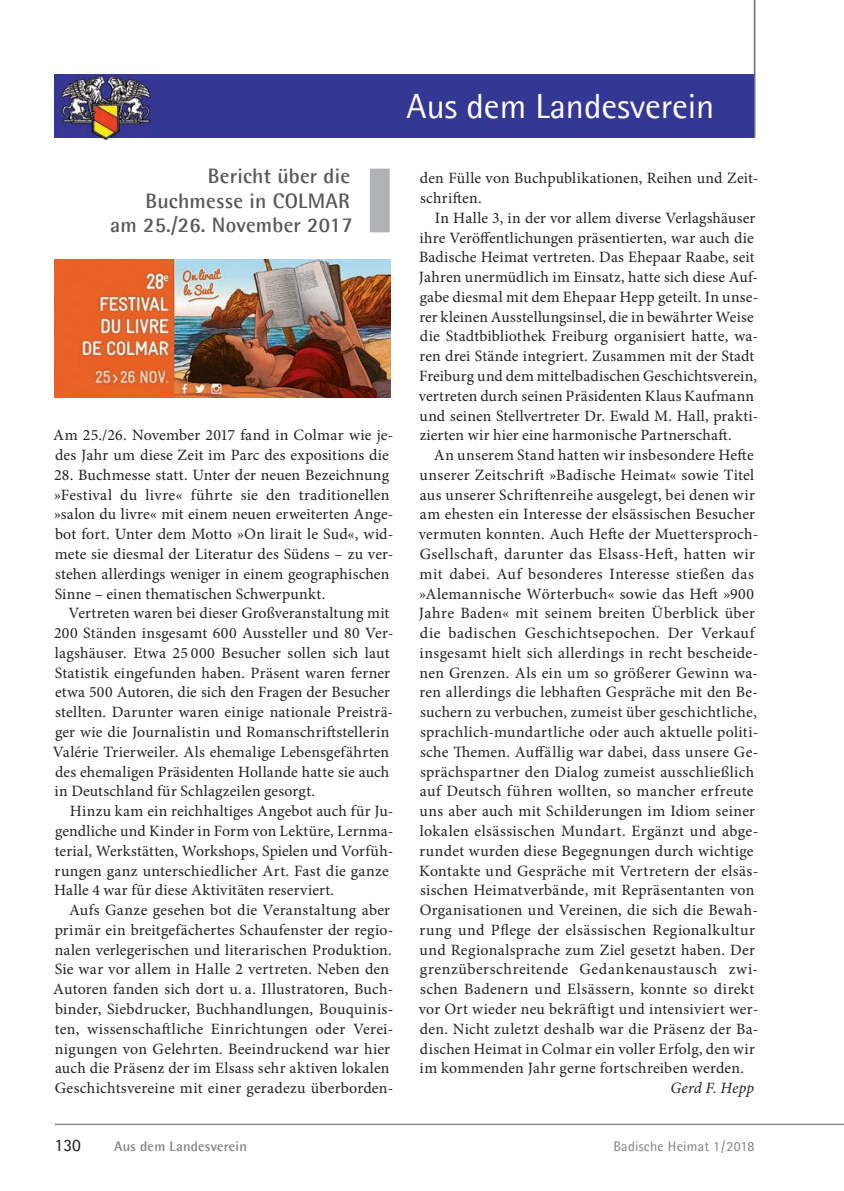
<style>
.page{position:relative;width:844px;height:1191px;background:#fff}
.page>*{position:absolute;margin:0;border:0;box-sizing:border-box;transform-origin:0 0}
.t1{font:35px "Agfa Rotis Semisans";color:#fff}
.t2{font:700 21px/24.5px "Agfa Rotis Semisans";letter-spacing:.01em;color:#57585a;text-align:right}
.t3{font:17.5px "Agfa Rotis Semisans";color:#231f20}
.t4{font:15.75px/19.8px "Minion Pro";letter-spacing:.015em;color:#231f20}
.t5{font:italic 15.75px "Minion Pro";letter-spacing:.01em;color:#231f20}
.t6{font:14px "Agfa Rotis Semisans";letter-spacing:.015em;color:#808285}
.t7{font:700 14px "Agfa Rotis Semisans";letter-spacing:.015em;color:#808285}
</style>
<div class="page">
<hr style="left:55px;top:1124px;width:788px;height:1px;background:#636366">
<hr style="left:753px;top:0;width:2px;height:138px;background:#757679">
<div style="left:55px;top:74px;width:698px;height:64px;background:#353795"></div>
<img style="left:88px;top:72px;width:31px;height:69px">
<img style="left:61px;top:74px;width:91px;height:64px">
<div style="left:370px;top:169px;width:19px;height:63px;background:#b0b1b5"></div>
<img style="left:55px;top:259px;width:335px;height:138px">
<h1 class="t1" style="left:406px;top:86px;width:309px">Aus dem Landesverein</h1>
<h2 class="t2" style="left:110px;top:163px;width:244px">Bericht über die<br>Buchmesse in COLMAR<br>am 25./26. November 2017</h2>
<p class="t4" style="left:53px;top:426px;width:341px">Am 25./26. November 2017 fand in Colmar wie je&shy;des Jahr um diese Zeit im Parc des expositions die</p>
<p class="t4" style="left:54px;top:466px;width:341px">28. Buchmesse statt. Unter der neuen Bezeichnung »Festival du livre« führte sie den traditionellen »salon du livre« mit einem neuen erweiterten Ange&shy;bot fort. Unter dem Motto »On lirait le Sud«, wid&shy;mete sie diesmal der Literatur des Südens – zu ver&shy;stehen allerdings weniger in einem geographischen Sinne – einen thematischen Schwerpunkt.</p>
<p class="t4" style="left:53px;top:604px;width:342px;text-indent:16px">Vertreten waren bei dieser Großveranstaltung mit 200 Ständen insgesamt 600 Aussteller und 80 Ver&shy;lagshäuser. Etwa 25 000 Besucher sollen sich laut Statistik eingefunden haben. Präsent waren ferner etwa 500 Autoren, die sich den Fragen der Besucher stellten. Darunter waren einige nationale Preisträ&shy;ger wie die Journalistin und Romanschriftstellerin Valérie Trierweiler. Als ehemalige Lebensgefährten des ehemaligen Präsidenten Hollande hatte sie auch in Deutschland für Schlagzeilen gesorgt.</p>
<p class="t4" style="left:54px;top:802px;width:341px;text-indent:16px">Hinzu kam ein reichhaltiges Angebot auch für Ju&shy;gendliche und Kinder in Form von Lektüre, Lernma&shy;terial, Werkstätten, Workshops, Spielen und Vorfüh&shy;rungen ganz unterschiedlicher Art. Fast die ganze Halle 4 war für diese Aktivitäten reserviert.</p>
<p class="t4" style="left:53px;top:901px;width:341px;text-indent:16px">Aufs Ganze gesehen bot die Veranstaltung aber primär ein breitgefächertes Schaufenster der regio&shy;nalen verlegerischen und literarischen Produktion.<br>Sie war vor allem in Halle 2 vertreten. Neben den Autoren fanden sich dort u. a. Illustratoren, Buch&shy;binder, Siebdrucker, Buchhandlungen, Bouquinis&shy;ten, wissenschaftliche Einrichtungen oder Verei&shy;nigungen von Gelehrten. Beeindruckend war hier auch die Präsenz der im Elsass sehr aktiven lokalen Geschichtsvereine mit einer geradezu überborden-</p>
<p class="t4" style="left:420px;top:169px;width:340px">den Fülle von Buchpublikationen, Reihen und Zeit&shy;schriften.</p>
<p class="t4" style="left:418px;top:209px;width:341px;text-indent:16px">In Halle 3, in der vor allem diverse Verlagshäuser ihre Veröffentlichungen präsentierten, war auch die Badische Heimat vertreten. Das Ehepaar Raabe, seit Jahren unermüdlich im Einsatz, hatte sich diese Auf&shy;gabe diesmal mit dem Ehepaar Hepp geteilt. In unse&shy;rer kleinen Ausstellungsinsel, die in bewährter Weise die Stadtbibliothek Freiburg organisiert hatte, wa&shy;ren drei Stände integriert. Zusammen mit der Stadt Freiburg und dem mittelbadischen Geschichtsverein, vertreten durch seinen Präsidenten Klaus Kaufmann und seinen Stellvertreter Dr. Ewald M. Hall, prakti&shy;zierten wir hier eine harmonische Partnerschaft.</p>
<p class="t4" style="left:418px;top:446px;width:341px;text-indent:15px">An unserem Stand hatten wir insbesondere Hefte unserer Zeitschrift »Badische Heimat« sowie Titel aus unserer Schriftenreihe ausgelegt, bei denen wir am ehesten ein Interesse der elsässischen Besucher vermuten konnten. Auch Hefte der Muettersproch-Gsellschaft, darunter das Elsass-Heft, hatten wir mit dabei. Auf besonderes Interesse stießen das »Alemannische Wörterbuch« sowie das Heft »900<br>Jahre Baden« mit seinem breiten Überblick über die badischen Geschichtsepochen. Der Verkauf insgesamt hielt sich allerdings in recht bescheide&shy;nen Grenzen. Als ein um so größerer Gewinn wa&shy;ren allerdings die lebhaften Gespräche mit den Be&shy;suchern zu verbuchen, zumeist über geschichtliche, sprachlich-mundartliche oder auch aktuelle politi&shy;sche Themen. Auffällig war dabei, dass unsere Ge&shy;sprächspartner den Dialog zumeist ausschließlich auf Deutsch führen wollten, so mancher erfreute uns aber auch mit Schilderungen im Idiom seiner lokalen elsässischen Mundart. Ergänzt und abge&shy;rundet wurden diese Begegnungen durch wichtige Kontakte und Gespräche mit Vertretern der elsäs&shy;sischen Heimatverbände, mit Repräsentanten von Organisationen und Vereinen, die sich die Bewah&shy;rung und Pflege der elsässischen Regionalkultur und Regionalsprache zum Ziel gesetzt haben. Der grenzüberschreitende Gedankenaustausch zwi&shy;schen Badenern und Elsässern, konnte so direkt vor Ort wieder neu bekräftigt und intensiviert wer&shy;den. Nicht zuletzt deshalb war die Präsenz der Ba&shy;dischen Heimat in Colmar ein voller Erfolg, den wir im kommenden Jahr gerne fortschreiben werden.</p>
<p class="t5" style="left:670px;top:1081px;width:85px">Gerd F. Hepp</p>
<p class="t3" style="left:55px;top:1134px;width:28px">130</p>
<p class="t7" style="left:114px;top:1137px;width:134px">Aus dem Landesverein</p>
<p class="t6" style="left:613px;top:1137px;width:142px">Badische Heimat 1 / 2018</p>
</div>
